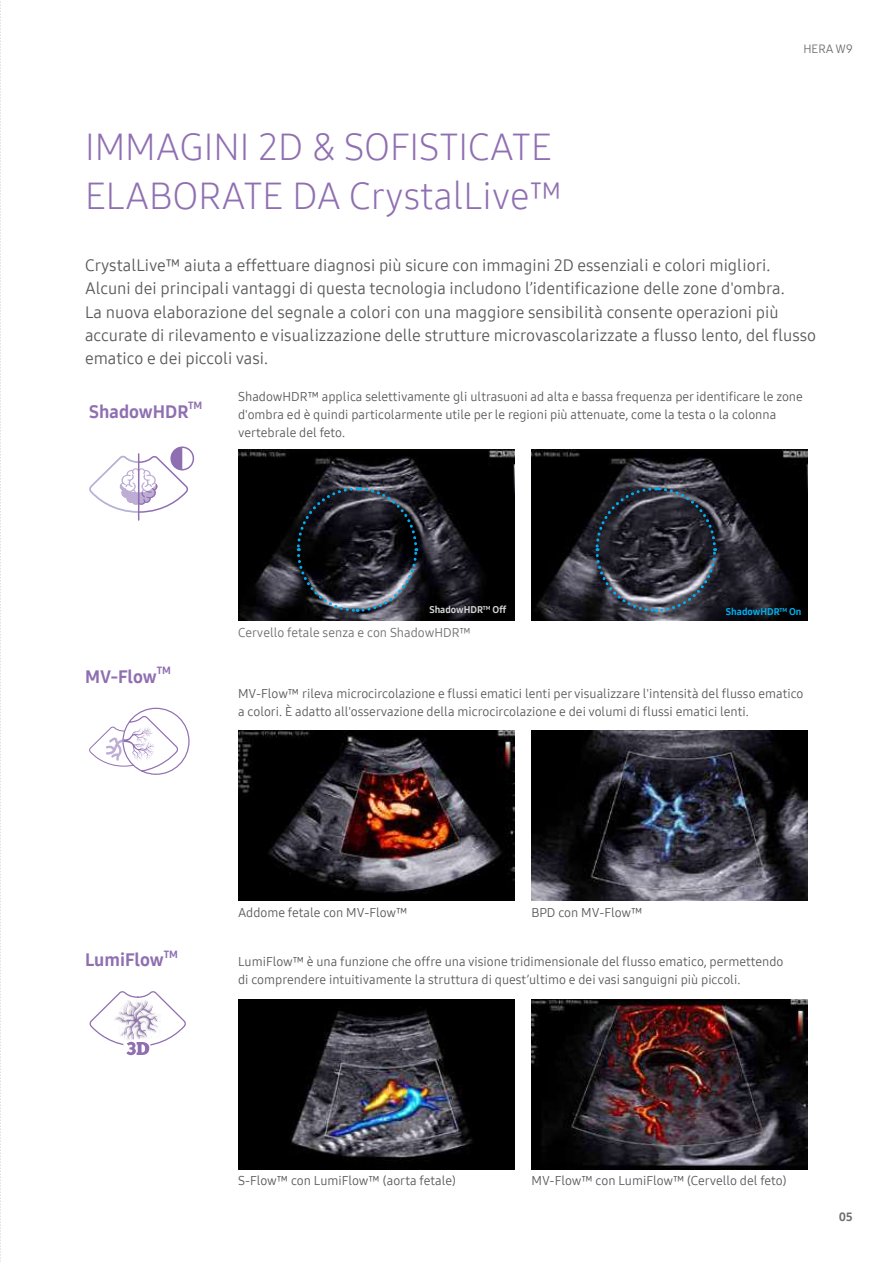
<style>
.page{position:relative;width:893px;height:1263px;background:#fff}
.page>*{position:absolute;margin:0;border:0;box-sizing:border-box;transform-origin:0 0}
.t1{font:37.5px/49.5px "Samsung One 300";color:#8f6fb1}
.t2{font:18px "Samsung One 800";color:#8f6fb1}
.t3{font:16.5px/23.2px "Samsung One 400";color:#58595b}
.t4{font:12.75px/18px "Samsung One 400";color:#58595b}
.t5{font:12.75px "Samsung One 400";color:#6d6e71}
.t6{font:12px "Samsung One 400";color:#6d6e71}
.t7{font:12px "Samsung One 800";color:#6d6e71}
.t8{font:10.5px "Samsung One 800";color:#8f6fb1}
.t9{font:9.75px "Samsung One 800";color:#d1d3d4}
.t10{font:9.75px "Samsung One 800";color:#00aeef}
</style>
<div class="page">
<img style="left:531px;top:730px;width:277px;height:171px">
<img style="left:238px;top:730px;width:276px;height:171px">
<img style="left:531px;top:999px;width:277px;height:170px">
<img style="left:238px;top:999px;width:276px;height:170px">
<svg style="left:89px;top:707px;width:101px;height:68px"></svg>
<svg style="left:89px;top:991px;width:97px;height:64px"></svg>
<img style="left:238px;top:450px;width:277px;height:170px">
<img style="left:531px;top:450px;width:277px;height:170px">
<svg style="left:594px;top:486px;width:124px;height:127px;background:#343742"></svg>
<svg style="left:295px;top:486px;width:124px;height:127px;background:#252931"></svg>
<div style="left:170px;top:446px;width:24px;height:24px;border:2px solid #8f6fb1;border-radius:50%"></div>
<svg style="left:89px;top:447px;width:101px;height:66px"></svg>
<hr style="left:138px;top:454px;width:1px;height:66px;background:#8f6fb1">
<svg style="left:0;top:1px;width:1px;height:1261px"></svg>
<h1 class="t1" style="left:85px;top:121px;width:479px">IMMAGINI 2D &amp; SOFISTICATE<br>ELABORATE DA CrystalLive™</h1>
<p class="t6" style="left:803px;top:40px;width:51px">HERA W9</p>
<p class="t3" style="left:85px;top:254px;width:732px">CrystalLive™ aiuta a effettuare diagnosi più sicure con immagini 2D essenziali e colori migliori.<br>Alcuni dei principali vantaggi di questa tecnologia includono l’identificazione delle zone d'ombra.<br>La nuova elaborazione del segnale a colori con una maggiore sensibilità consente operazioni più accurate di rilevamento e visualizzazione delle strutture microvascolarizzate a flusso lento, del flusso ematico e dei piccoli vasi.</p>
<h2 class="t2" style="left:89px;top:399px;width:101px">ShadowHDR</h2>
<p class="t8" style="left:188px;top:398px;width:16px">TM</p>
<p class="t4" style="left:238px;top:387px;width:566px">ShadowHDR™ applica selettivamente gli ultrasuoni ad alta e bassa frequenza per identificare le zone d'ombra ed è quindi particolarmente utile per le regioni più attenuate, come la testa o la colonna vertebrale del feto.</p>
<p class="t9" style="left:429px;top:603px;width:79px">ShadowHDR<sup>TM</sup> Off</p>
<p class="t10" style="left:726px;top:605px;width:77px">ShadowHDR<sup>TM</sup> On</p>
<h2 class="t2" style="left:85px;top:665px;width:73px">MV-Flow</h2>
<p class="t8" style="left:157px;top:664px;width:16px">TM</p>
<p class="t5" style="left:238px;top:623px;width:234px">Cervello fetale senza e con ShadowHDR™</p>
<p class="t4" style="left:238px;top:684px;width:567px">MV-Flow™ rileva microcircolazione e flussi ematici lenti per visualizzare l'intensità del flusso ematico a colori. È adatto all'osservazione della microcircolazione e dei volumi di flussi ematici lenti.</p>
<h2 class="t2" style="left:85px;top:948px;width:80px">LumiFlow</h2>
<p class="t8" style="left:164px;top:947px;width:16px">TM</p>
<p class="t4" style="left:238px;top:903px;width:171px">Addome fetale con MV-Flow™</p>
<p class="t4" style="left:532px;top:903px;width:112px">BPD con MV-Flow™</p>
<p class="t4" style="left:238px;top:952px;width:547px">LumiFlow™ è una funzione che offre una visione tridimensionale del flusso ematico, permettendo di comprendere intuitivamente la struttura di quest’ultimo e dei vasi sanguigni più piccoli.</p>
<p class="t4" style="left:238px;top:1171px;width:219px">S-Flow™ con LumiFlow™ (aorta fetale)</p>
<p class="t4" style="left:532px;top:1171px;width:256px">MV-Flow™ con LumiFlow™ (Cervello del feto)</p>
<p class="t7" style="left:839px;top:1208px;width:15px">05</p>
</div>
